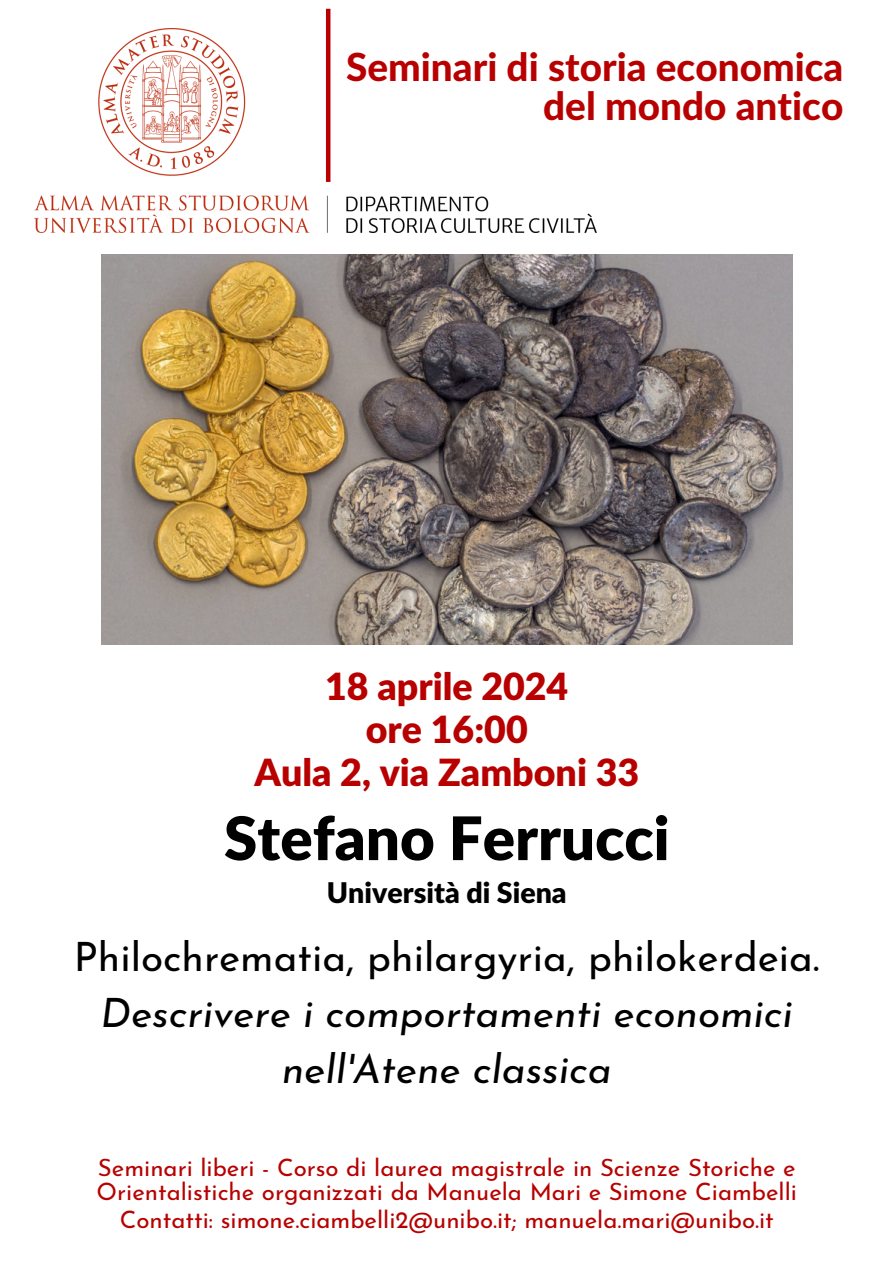
<style>
.page{position:relative;width:894px;height:1264px;background:#fff}
.page>*{position:absolute;margin:0;border:0;box-sizing:border-box;transform-origin:0 0}
.t1{font:900 60px "Lato Latin";color:#000}
.t2{font:italic 40.5px/56.2px "Josefin Sans";color:#000;text-align:center}
.t3{font:800 38.7px/38.2px "Lato Latin";color:#b80000;text-align:right}
.t4{font:900 37.5px/42.8px "Lato Latin";color:#b80000;text-align:center}
.t5{font:900 28.5px "Lato Latin";color:#000}
.t6{font:24px/23.7px "Josefin Sans";color:#b80000}
.s1{font-style:normal}
</style>
<div class="page">
<hr style="left:326px;top:9px;width:4px;height:173px;background:#b80000">
<img style="left:101px;top:254px;width:691px;height:390px">
<img style="left:35px;top:29px;width:561px;height:203px">
<p class="t3" style="left:346px;top:50px;width:498px">Seminari di storia economica del mondo antico</p>
<h1 class="t4" style="left:254px;top:667px;width:386px">18 aprile 2024<br>ore 16:00<br>Aula 2, via Zamboni 33</h1>
<h3 class="t1" style="left:224px;top:811px;width:447px">Stefano Ferrucci</h3>
<h3 class="t5" style="left:327px;top:880px;width:241px">Università di Siena</h3>
<p class="t2" style="left:74px;top:932px;width:747px"><span class="s1">Philochrematia, philargyria, philokerdeia.<br></span>Descrivere i comportamenti economici nell'Atene classica</p>
<h2 class="t6" style="left:97px;top:1158px;width:701px">Seminari liberi - Corso di laurea magistrale in Scienze Storiche e<br>Orientalistiche organizzati da Manuela Mari e Simone Ciambelli</h2>
<p class="t6" style="left:120px;top:1210px;width:655px">Contatti: simone.ciambelli2@unibo.it; manuela.mari@unibo.it</p>
</div>
